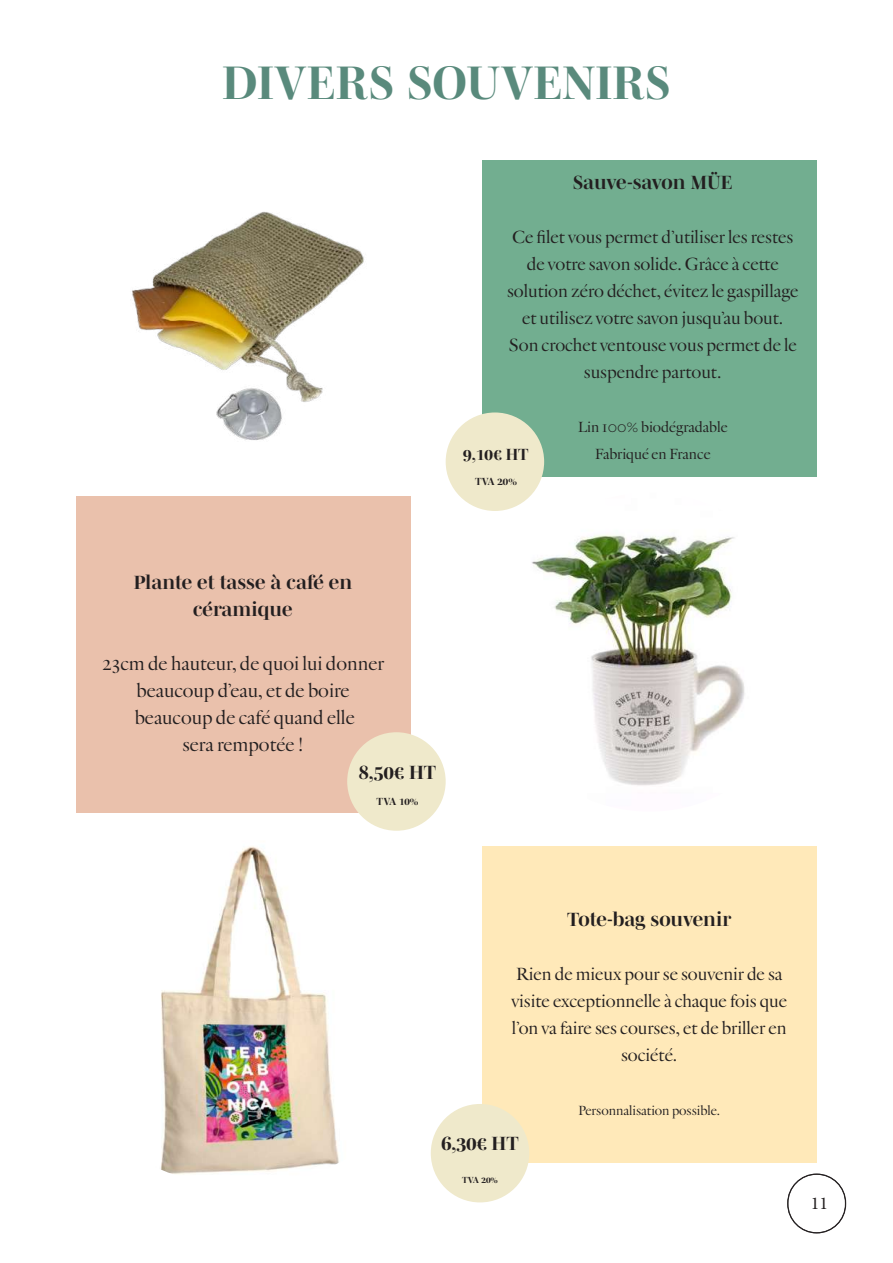
<style>
.page{position:relative;width:893px;height:1263px;background:#fff}
.page>*{position:absolute;margin:0;border:0;box-sizing:border-box;transform-origin:0 0}
.t1{font:700 48px "Mencken Std Head";color:#598a7c}
.t2{font:19.5px/27px "Verdigris MVB Pro Big";color:#231f20;text-align:center}
.t3{font:700 19.5px/27px "Mencken Std Head";color:#231f20;text-align:center}
.t4{font:18px/27px "Verdigris MVB Pro Big";color:#231f20;text-align:center}
.t5{font:18px "Minion Pro";color:#231f20}
.t6{font:700 16.5px "Mencken Std Head";color:#231f20}
.t7{font:15px "Verdigris MVB Pro Big";color:#231f20}
.t8{font:13.5px "Verdigris MVB Pro Big";color:#231f20}
.t9{font:700 10.5px "Mencken Std Head";color:#231f20}
.t10{font:700 9px "Mencken Std Head";color:#231f20}
</style>
<div class="page">
<div style="left:788px;top:1174px;width:57px;height:59px;border:1px solid #231f20;border-radius:29px"></div>
<div style="left:482px;top:846px;width:335px;height:317px;background:#ffe9b9"></div>
<div style="left:76px;top:496px;width:334px;height:317px;background:#eac1ac"></div>
<img style="left:493px;top:493px;width:312px;height:318px;border-radius:156px">
<img style="left:160px;top:846px;width:179px;height:328px">
<div style="left:347px;top:732px;width:99px;height:99px;background:#efe9cb;border-radius:50%"></div>
<div style="left:431px;top:1104px;width:98px;height:98px;background:#efe9cb;border-radius:50%"></div>
<div style="left:482px;top:160px;width:335px;height:317px;background:#72ae90"></div>
<img style="left:132px;top:211px;width:232px;height:229px">
<div style="left:446px;top:412px;width:98px;height:99px;background:#efe9cb;border-radius:50%"></div>
<h1 class="t1" style="left:222px;top:55px;width:450px">DIVERS SOUVENIRS</h1>
<p class="t3" style="left:573px;top:169px;width:161px">Sauve-savon MÜE</p>
<p class="t4" style="left:507px;top:224px;width:293px">Ce filet vous permet d’utiliser les restes de votre savon solide. Grâce à cette solution zéro déchet, évitez le gaspillage et utilisez votre savon jusqu’au bout.<br>Son crochet ventouse vous permet de le suspendre partout.</p>
<p class="t7" style="left:578px;top:418px;width:151px">Lin 100% biodégradable</p>
<p class="t6" style="left:463px;top:444px;width:67px">9,10€ HT</p>
<p class="t7" style="left:595px;top:445px;width:117px">Fabriqué en France</p>
<p class="t9" style="left:475px;top:475px;width:43px">TVA 20%</p>
<p class="t3" style="left:134px;top:568px;width:220px">Plante et tasse à café en céramique</p>
<p class="t2" style="left:102px;top:650px;width:283px">23cm de hauteur, de quoi lui donner beaucoup d’eau, et de boire beaucoup de café quand elle<br>sera rempotée !</p>
<p class="t3" style="left:359px;top:759px;width:79px">8,50€ HT</p>
<p class="t9" style="left:377px;top:795px;width:43px">TVA 10%</p>
<p class="t3" style="left:567px;top:906px;width:166px">Tote-bag souvenir</p>
<p class="t4" style="left:511px;top:961px;width:277px">Rien de mieux pour se souvenir de sa visite exceptionnelle à chaque fois que l’on va faire ses courses, et de briller en société.</p>
<p class="t3" style="left:441px;top:1130px;width:79px">6,30€ HT</p>
<p class="t10" style="left:462px;top:1174px;width:37px">TVA 20%</p>
<p class="t8" style="left:578px;top:1102px;width:144px">Personnalisation possible.</p>
<p class="t5" style="left:811px;top:1191px;width:19px">11</p>
</div>
